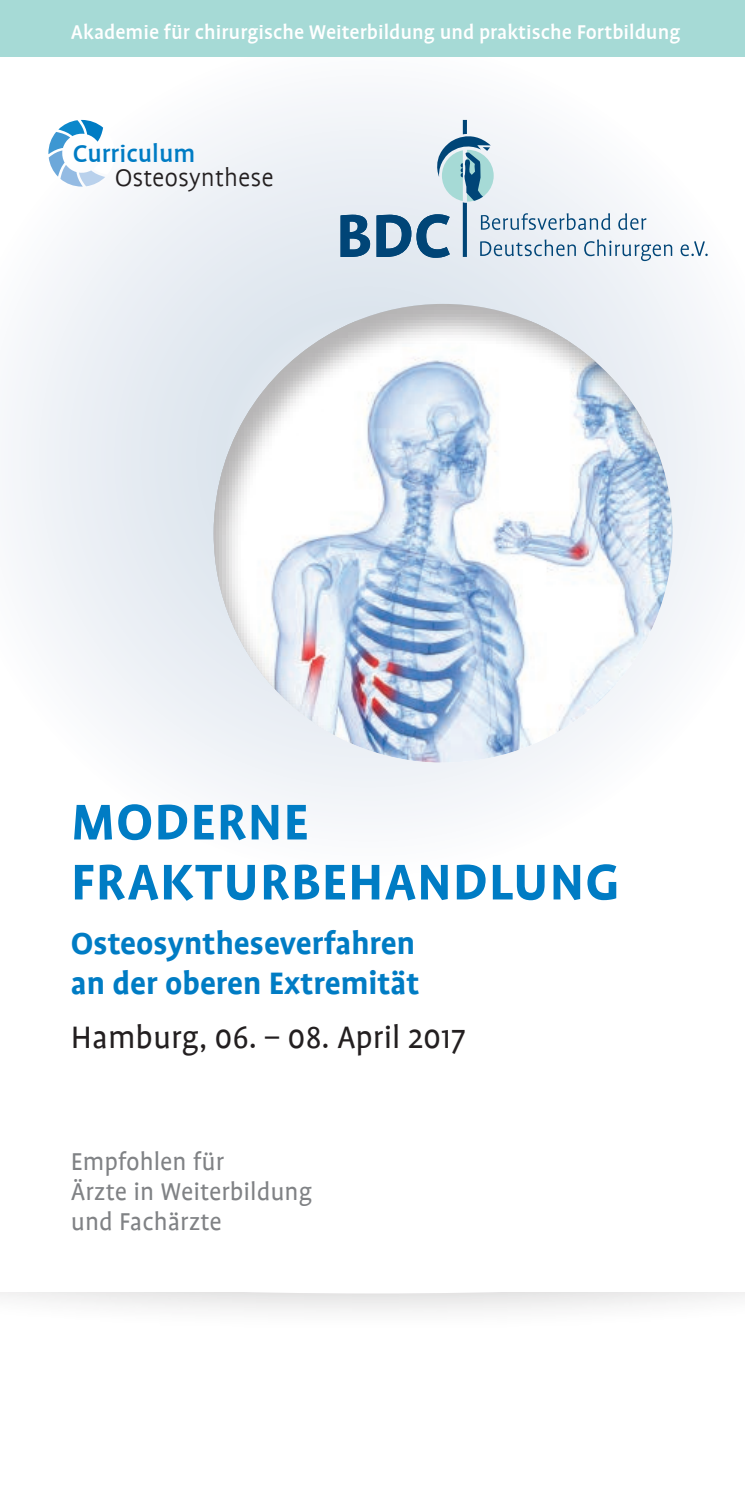
<style>
.page{position:relative;width:745px;height:1489px;background:#fff}
.page>*{position:absolute;margin:0;border:0;box-sizing:border-box;transform-origin:0 0}
.t1{font:700 57.5px/60px "Profile";letter-spacing:.02em;color:#007cc4}
.t2{font:700 35px/40px "Profile";color:#007cc4}
.t3{font:35px "Profile";color:#231f20}
.t4{font:300 27.75px "Profile";color:#231f20}
.t5{font:500 27.75px "Profile";color:#007cc4}
.t6{font:27.5px/30px "Profile";color:#808285}
.t7{font:500 22.5px "Profile";color:#fff}
</style>
<div class="page">
<svg style="left:11px;top:101px;width:715px;height:714px"></svg>
<div style="left:0;top:0;width:744px;height:57px;background:#a6dad6"></div>
<svg style="left:340px;top:215px;width:30px;height:42px"></svg>
<svg style="left:680px;top:241px;width:27px;height:15px"></svg>
<svg style="left:376px;top:120px;width:295px;height:141px"></svg>
<div style="left:0;top:1292px;width:744px;height:38px;background:#231f20;opacity:.25"></div>
<svg style="left:0;top:1292px;width:744px;height:1px"></svg>
<div style="left:201px;top:292px;width:477px;height:477px;background:#231f20;opacity:.33"></div>
<svg style="left:48px;top:120px;width:67px;height:66px"></svg>
<p class="t7" style="left:71px;top:20px;width:610px">Akademie für chirurgische Weiterbildung und praktische Fortbildung</p>
<p class="t5" style="left:73px;top:139px;width:124px">Curriculum</p>
<p class="t4" style="left:115px;top:163px;width:160px">Osteosynthese</p>
<h1 class="t1" style="left:71px;top:791px;width:549px">MODERNE<br>FRAKTURBEHANDLUNG</h1>
<h2 class="t2" style="left:71px;top:922px;width:350px">Osteosyntheseverfahren an der oberen Extremität</h2>
<h2 class="t3" style="left:71px;top:1019px;width:396px">Hamburg, 06. – 08. April 2017</h2>
<p class="t6" style="left:71px;top:1147px;width:242px">Empfohlen für<br>Ärzte in Weiterbildung und Fachärzte</p>
</div>
